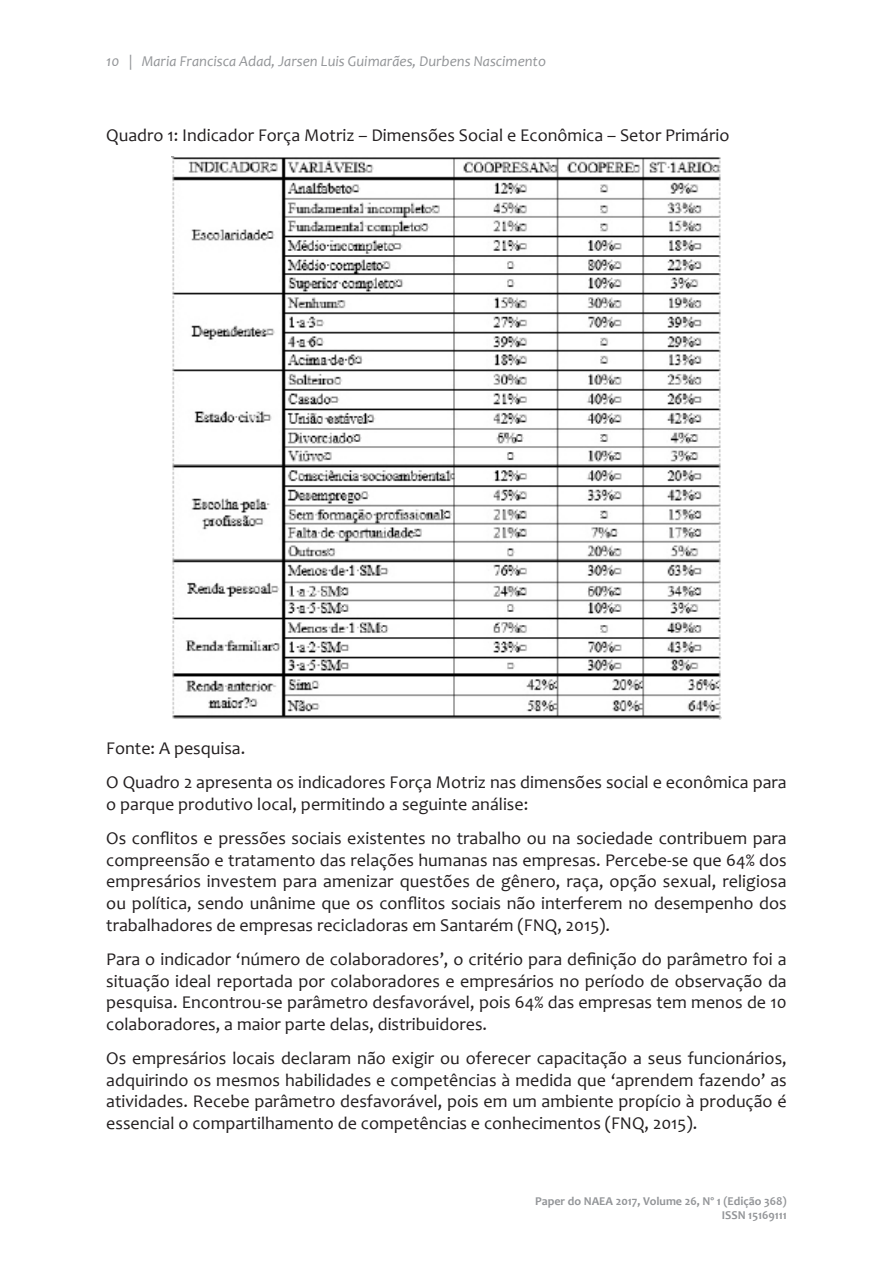
<style>
.page{position:relative;width:893px;height:1263px;background:#fff}
.page>*{position:absolute;margin:0;border:0;box-sizing:border-box;transform-origin:0 0}
.topico{font:18px/21.6px "Candara";color:#231f20;text-align:justify}
.t1{font:italic 15px "Candara";color:#939598}
.t2{font:700 12px/14.4px "Candara";color:#939598;text-align:right}
</style>
<div class="page">
<img style="left:171px;top:157px;width:551px;height:562px">
<p class="t1" style="left:106px;top:52px;width:441px">10 | Maria Francisca Adad, Jarsen Luis Guimarães, Durbens Nascimento</p>
<p class="topico" style="left:106px;top:124px;width:625px">Quadro 1: Indicador Força Motriz – Dimensões Social e Econômica – Setor Primário</p>
<p class="topico" style="left:106px;top:737px;width:141px">Fonte: A pesquisa.</p>
<p class="topico" style="left:106px;top:771px;width:682px">O Quadro 2 apresenta os indicadores Força Motriz nas dimensões social e econômica para o parque produtivo local, permitindo a seguinte análise:</p>
<p class="topico" style="left:106px;top:827px;width:682px">Os conflitos e pressões sociais existentes no trabalho ou na sociedade contribuem para compreensão e tratamento das relações humanas nas empresas. Percebe-se que 64% dos empresários investem para amenizar questões de gênero, raça, opção sexual, religiosa ou política, sendo unânime que os conflitos sociais não interferem no desempenho dos trabalhadores de empresas recicladoras em Santarém (FNQ, 2015).</p>
<p class="topico" style="left:106px;top:948px;width:682px">Para o indicador ‘número de colaboradores’, o critério para definição do parâmetro foi a situação ideal reportada por colaboradores e empresários no período de observação da pesquisa. Encontrou-se parâmetro desfavorável, pois 64% das empresas tem menos de 10 colaboradores, a maior parte delas, distribuidores.</p>
<p class="topico" style="left:106px;top:1047px;width:682px">Os empresários locais declaram não exigir ou oferecer capacitação a seus funcionários, adquirindo os mesmos habilidades e competências à medida que ‘aprendem fazendo’ as atividades. Recebe parâmetro desfavorável, pois em um ambiente propício à produção é essencial o compartilhamento de competências e conhecimentos (FNQ, 2015).</p>
<p class="t2" style="left:535px;top:1193px;width:253px">Paper do NAEA 2017, Volume 26, Nº 1 (Edição 368)<br>ISSN 15169111</p>
</div>
